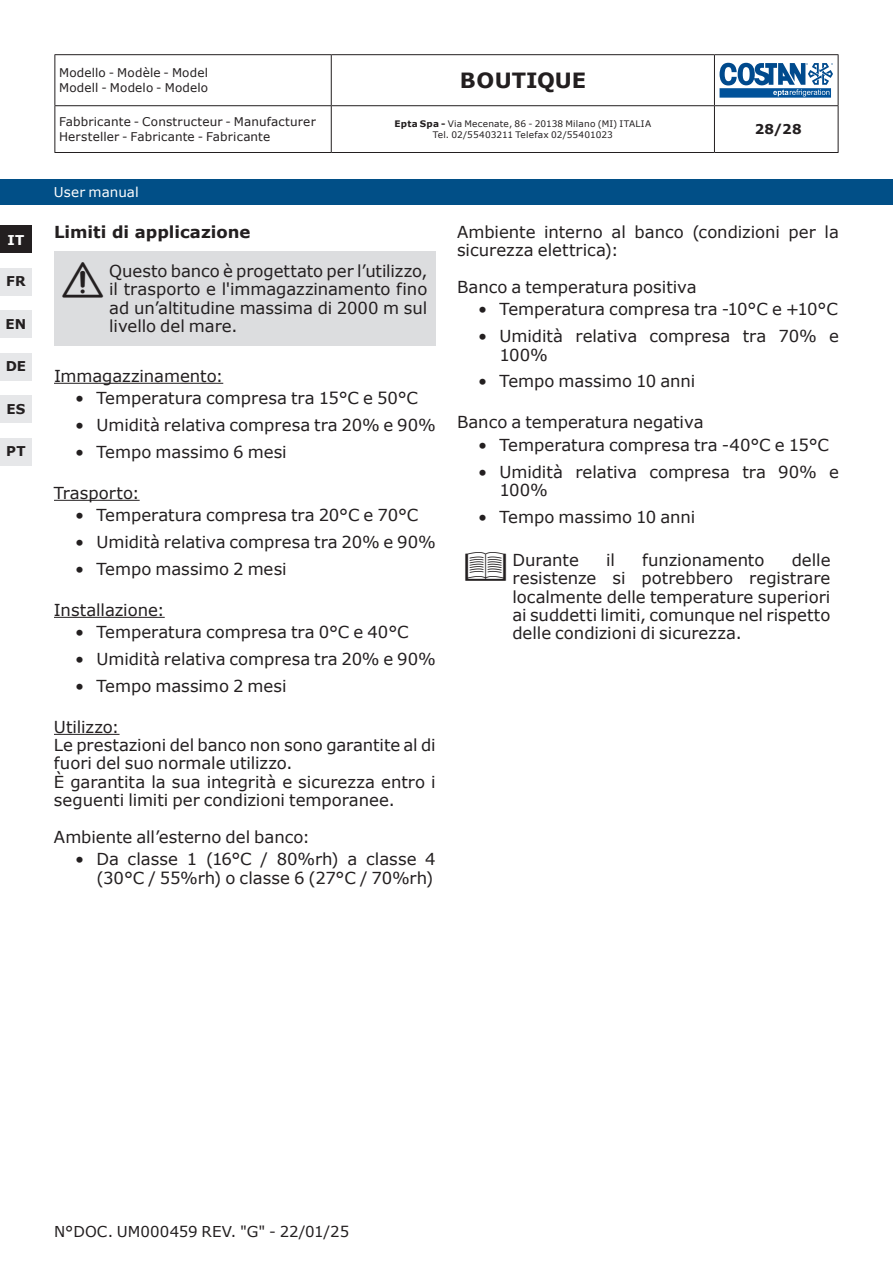
<style>
.page{position:relative;width:893px;height:1263px;background:#fff}
.page>*{position:absolute;margin:0;border:0;box-sizing:border-box;transform-origin:0 0}
.t1{font:40.5px "Simboli";color:#231f20}
.t2{font:700 21px "Verdana";color:#231f20}
.t3{font:16.5px/18.3px "Verdana";color:#231f20}
.t4{font:700 16.5px "Verdana";color:#231f20}
.t5{font:15px "Verdana";letter-spacing:.005em;color:#231f20}
.t6{font:700 13.5px "Verdana";letter-spacing:.015em;color:#231f20}
.t7{font:13.5px "Verdana";color:#fff}
.t8{font:700 13.5px "Verdana";color:#fff}
.t9{font:12px/14.7px "Verdana";letter-spacing:.015em;color:#231f20}
.t10{font:9px/10.9px "Verdana";letter-spacing:.02em;color:#231f20;text-align:center}
.s1{font-weight:700}
</style>
<div class="page">
<hr style="left:54px;top:54px;width:277px;height:1px;background:#231f20">
<hr style="left:54px;top:55px;width:1px;height:50px;background:#231f20">
<hr style="left:331px;top:54px;width:383px;height:1px;background:#231f20">
<hr style="left:331px;top:55px;width:1px;height:50px;background:#231f20">
<hr style="left:714px;top:54px;width:124px;height:1px;background:#231f20">
<hr style="left:714px;top:55px;width:1px;height:50px;background:#231f20">
<hr style="left:838px;top:55px;width:1px;height:50px;background:#231f20">
<hr style="left:54px;top:105px;width:277px;height:1px;background:#231f20">
<hr style="left:54px;top:106px;width:1px;height:46px;background:#231f20">
<hr style="left:331px;top:105px;width:383px;height:1px;background:#231f20">
<hr style="left:331px;top:106px;width:1px;height:46px;background:#231f20">
<hr style="left:714px;top:105px;width:124px;height:1px;background:#231f20">
<hr style="left:714px;top:106px;width:1px;height:46px;background:#231f20">
<hr style="left:838px;top:106px;width:1px;height:46px;background:#231f20">
<hr style="left:54px;top:152px;width:277px;height:1px;background:#231f20">
<hr style="left:331px;top:152px;width:383px;height:1px;background:#231f20">
<hr style="left:714px;top:152px;width:124px;height:1px;background:#231f20">
<svg style="left:719px;top:63px;width:114px;height:35px"></svg>
<div style="left:0;top:179px;width:893px;height:25px;background:#014f87"></div>
<div style="left:0;top:268px;width:32px;height:28px;background:#e6e7e9"></div>
<div style="left:0;top:310px;width:32px;height:28px;background:#e6e7e9"></div>
<div style="left:0;top:353px;width:32px;height:28px;background:#e6e7e9"></div>
<div style="left:0;top:395px;width:32px;height:28px;background:#e6e7e9"></div>
<div style="left:0;top:438px;width:32px;height:28px;background:#e6e7e9"></div>
<div style="left:0;top:225px;width:32px;height:28px;background:#231f20"></div>
<div style="left:54px;top:251px;width:382px;height:95px;background:#dcdddf"></div>
<hr style="left:54px;top:383px;width:169px;height:1px;background:#231f20">
<hr style="left:54px;top:500px;width:86px;height:1px;background:#231f20">
<hr style="left:54px;top:617px;width:111px;height:1px;background:#231f20">
<hr style="left:54px;top:734px;width:66px;height:1px;background:#231f20">
<p class="t9" style="left:59px;top:66px;width:151px">Modello - Modèle - Model<br>Modell - Modelo - Modelo</p>
<p class="t2" style="left:460px;top:66px;width:128px">Boutique</p>
<p class="t9" style="left:59px;top:115px;width:258px">Fabbricante - Constructeur - Manufacturer<br>Hersteller - Fabricante - Fabricante</p>
<p class="t10" style="left:394px;top:118px;width:258px"><span class="s1">Epta Spa -</span> Via Mecenate, 86 - 20138 Milano (MI) ITALIA<br>Tel. 02/55403211 Telefax 02/55401023</p>
<p class="t6" style="left:755px;top:120px;width:48px">28/28</p>
<p class="t7" style="left:54px;top:183px;width:86px">User manual</p>
<p class="t8" style="left:8px;top:230px;width:18px">IT</p>
<p class="t4" style="left:54px;top:220px;width:198px">Limiti di applicazione</p>
<h1 class="t1" style="left:63px;top:259px;width:42px">F</h1>
<p class="t3" style="left:109px;top:262px;width:320px;text-align:justify">Questo banco è progettato per l’utilizzo, il trasporto e l'immagazzinamento fino ad un’altitudine massima di 2000 m sul livello del mare.</p>
<p class="t3" style="left:54px;top:366px;width:171px">Immagazzinamento:</p>
<p class="t3" style="left:75px;top:389px;width:344px">• Temperatura compresa tra 15°C e 50°C</p>
<p class="t3" style="left:75px;top:416px;width:362px">• Umidità relativa compresa tra 20% e 90%</p>
<p class="t3" style="left:75px;top:443px;width:213px">• Tempo massimo 6 mesi</p>
<p class="t3" style="left:54px;top:483px;width:87px">Trasporto:</p>
<p class="t3" style="left:75px;top:506px;width:345px">• Temperatura compresa tra 20°C e 70°C</p>
<p class="t3" style="left:75px;top:533px;width:362px">• Umidità relativa compresa tra 20% e 90%</p>
<p class="t3" style="left:75px;top:560px;width:213px">• Tempo massimo 2 mesi</p>
<p class="t3" style="left:54px;top:600px;width:112px">Installazione:</p>
<p class="t3" style="left:75px;top:623px;width:335px">• Temperatura compresa tra 0°C e 40°C</p>
<p class="t3" style="left:75px;top:650px;width:362px">• Umidità relativa compresa tra 20% e 90%</p>
<p class="t3" style="left:75px;top:677px;width:213px">• Tempo massimo 2 mesi</p>
<p class="t3" style="left:54px;top:717px;width:383px">Utilizzo:<br>Le prestazioni del banco non sono garantite al di fuori del suo normale utilizzo.<br>È garantita la sua integrità e sicurezza entro i seguenti limiti per condizioni temporanee.</p>
<p class="t3" style="left:54px;top:827px;width:258px">Ambiente all’esterno del banco:</p>
<p class="t3" style="left:75px;top:850px;width:362px;text-align:right">• Da classe 1 (16°C / 80%rh) a classe 4 (30°C / 55%rh) o classe 6 (27°C / 70%rh)</p>
<p class="t6" style="left:6px;top:272px;width:21px">FR</p>
<p class="t6" style="left:6px;top:314px;width:22px">EN</p>
<p class="t6" style="left:6px;top:357px;width:22px">DE</p>
<p class="t6" style="left:6px;top:399px;width:21px">ES</p>
<p class="t6" style="left:6px;top:442px;width:21px">PT</p>
<p class="t3" style="left:457px;top:223px;width:383px">Ambiente interno al banco (condizioni per la sicurezza elettrica):</p>
<p class="t3" style="left:457px;top:278px;width:241px">Banco a temperatura positiva</p>
<p class="t3" style="left:478px;top:300px;width:361px">• Temperatura compresa tra -10°C e +10°C</p>
<p class="t3" style="left:500px;top:327px;width:341px;text-indent:-21px">• Umidità relativa compresa tra 70% e<br>100%</p>
<p class="t3" style="left:478px;top:372px;width:218px">• Tempo massimo 10 anni</p>
<p class="t3" style="left:457px;top:413px;width:248px">Banco a temperatura negativa</p>
<p class="t3" style="left:478px;top:435px;width:352px">• Temperatura compresa tra -40°C e 15°C</p>
<p class="t3" style="left:499px;top:462px;width:341px;text-indent:-21px">• Umidità relativa compresa tra 90% e<br>100%</p>
<p class="t3" style="left:478px;top:507px;width:218px">• Tempo massimo 10 anni</p>
<h1 class="t1" style="left:466px;top:548px;width:42px">L</h1>
<p class="t3" style="left:512px;top:551px;width:68px">Durante</p>
<p class="t3" style="left:606px;top:551px;width:10px">il</p>
<p class="t3" style="left:642px;top:551px;width:124px">funzionamento</p>
<p class="t3" style="left:512px;top:551px;width:320px;text-align:justify;text-indent:279px">delle resistenze si potrebbero registrare localmente delle temperature superiori ai suddetti limiti, comunque nel rispetto delle condizioni di sicurezza.</p>
<p class="t5" style="left:54px;top:1221px;width:297px">N°DOC. UM000459 REV. "G" - 22/01/25</p>
</div>
